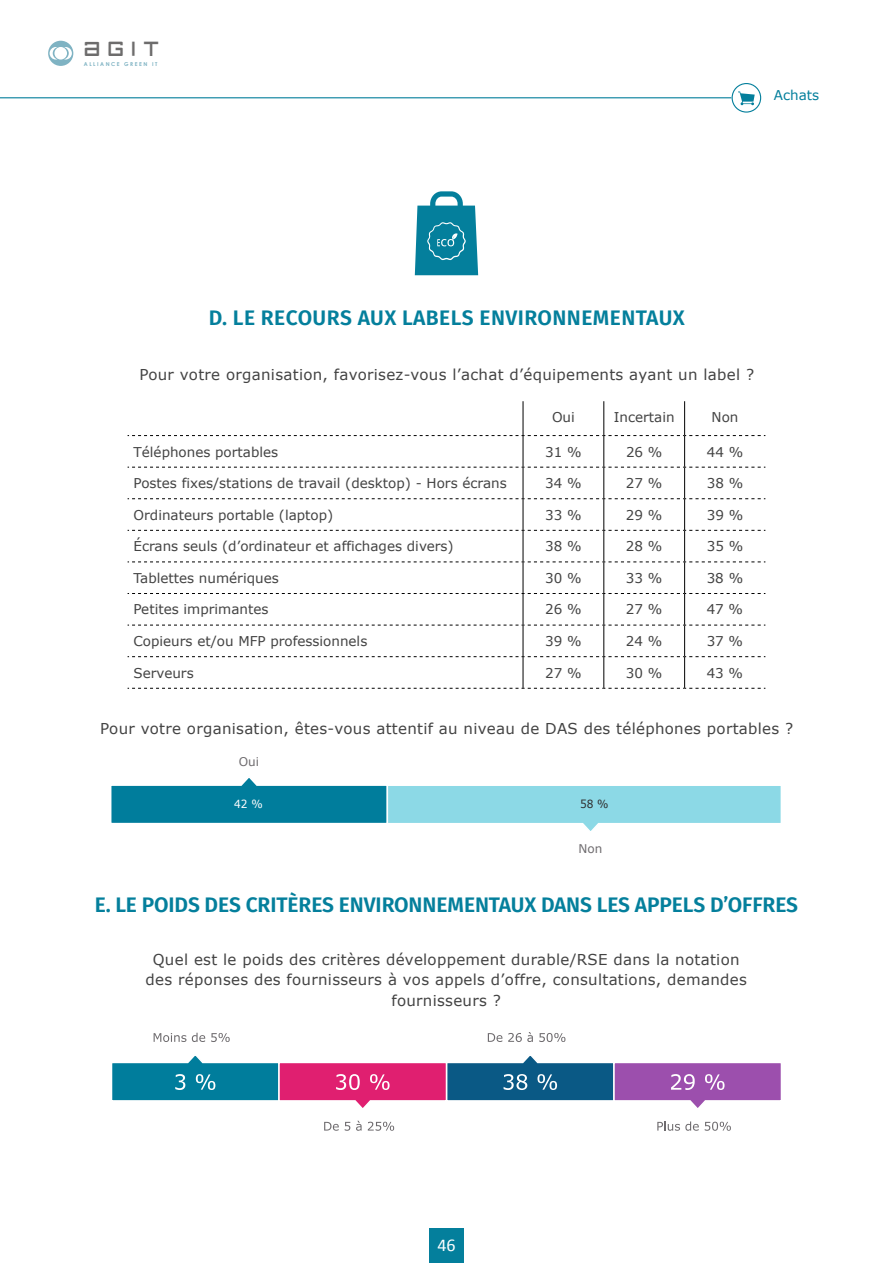
<style>
.page{position:relative;width:893px;height:1263px;background:#fff}
.page>*{position:absolute;margin:0;border:0;box-sizing:border-box;transform-origin:0 0}
.t1{font:600 21px "Fira Sans";letter-spacing:-.005em;color:#047f9c}
.t2{font:600 21px "Fira Sans";letter-spacing:.02em;color:#047f9c}
.t3{font:18px "Calibri";color:#fff}
.t4{font:15px/20.2px "Verdana";letter-spacing:.02em;color:#434343;text-align:center}
.t5{font:14.25px "blogs";color:#6d6c6c}
.t6{font:13.5px "Verdana";color:#434343}
.t7{font:13.5px "Verdana";color:#047f9c}
.t8{font:12px "Verdana";color:#6e6b6e}
.t9{font:11.25px "Verdana";color:#fff;scale:.94 1}
.t10{font:11.25px "Verdana";color:#2e2e2e;scale:.94 1}
.t11{font:700 5.4px "Century Gothic";letter-spacing:.285em;color:#7fb3c3}
</style>
<div class="page">
<div style="left:429px;top:1229px;width:34px;height:34px;background:#047f9c"></div>
<hr style="left:0;top:97px;width:731px;height:1px;background:#047f9c">
<div style="left:732px;top:83px;width:29px;height:30px;border:1px solid #047f9c;border-radius:50%"></div>
<div style="left:48px;top:41px;width:25px;height:25px;background:#7fb3c3;border-radius:50%"></div>
<svg style="left:50px;top:47px;width:22px;height:13px"></svg>
<svg style="left:738px;top:91px;width:17px;height:14px"></svg>
<svg style="left:415px;top:191px;width:63px;height:84px"></svg>
<svg style="left:111px;top:778px;width:670px;height:53px"></svg>
<hr style="left:523px;top:401px;width:1px;height:34px;background:#000">
<hr style="left:603px;top:401px;width:1px;height:34px;background:#000">
<hr style="left:684px;top:401px;width:1px;height:34px;background:#000">
<hr style="left:523px;top:436px;width:1px;height:31px;background:#000">
<hr style="left:603px;top:436px;width:1px;height:31px;background:#000">
<hr style="left:684px;top:436px;width:1px;height:31px;background:#000">
<hr style="left:523px;top:467px;width:1px;height:31px;background:#000">
<hr style="left:603px;top:467px;width:1px;height:31px;background:#000">
<hr style="left:684px;top:467px;width:1px;height:31px;background:#000">
<hr style="left:523px;top:499px;width:1px;height:31px;background:#000">
<hr style="left:603px;top:499px;width:1px;height:31px;background:#000">
<hr style="left:684px;top:499px;width:1px;height:31px;background:#000">
<hr style="left:523px;top:531px;width:1px;height:30px;background:#000">
<hr style="left:603px;top:531px;width:1px;height:30px;background:#000">
<hr style="left:684px;top:531px;width:1px;height:30px;background:#000">
<hr style="left:523px;top:562px;width:1px;height:31px;background:#000">
<hr style="left:603px;top:562px;width:1px;height:31px;background:#000">
<hr style="left:684px;top:562px;width:1px;height:31px;background:#000">
<hr style="left:523px;top:594px;width:1px;height:31px;background:#000">
<hr style="left:603px;top:594px;width:1px;height:31px;background:#000">
<hr style="left:684px;top:594px;width:1px;height:31px;background:#000">
<hr style="left:523px;top:625px;width:1px;height:31px;background:#000">
<hr style="left:603px;top:625px;width:1px;height:31px;background:#000">
<hr style="left:684px;top:625px;width:1px;height:31px;background:#000">
<hr style="left:523px;top:657px;width:1px;height:31px;background:#000">
<hr style="left:603px;top:657px;width:1px;height:31px;background:#000">
<hr style="left:684px;top:657px;width:1px;height:31px;background:#000">
<svg style="left:128px;top:435px;width:637px;height:1px"></svg>
<svg style="left:128px;top:467px;width:637px;height:1px"></svg>
<svg style="left:128px;top:498px;width:637px;height:1px"></svg>
<svg style="left:128px;top:530px;width:637px;height:1px"></svg>
<svg style="left:128px;top:561px;width:637px;height:1px"></svg>
<svg style="left:128px;top:593px;width:637px;height:1px"></svg>
<svg style="left:128px;top:625px;width:637px;height:1px"></svg>
<svg style="left:128px;top:656px;width:637px;height:1px"></svg>
<svg style="left:128px;top:688px;width:637px;height:1px"></svg>
<svg style="left:154px;top:1033px;width:32px;height:9px"></svg>
<svg style="left:192px;top:1033px;width:13px;height:9px"></svg>
<svg style="left:211px;top:1033px;width:19px;height:9px"></svg>
<svg style="left:488px;top:1033px;width:14px;height:9px"></svg>
<svg style="left:508px;top:1032px;width:25px;height:10px"></svg>
<svg style="left:539px;top:1033px;width:26px;height:9px"></svg>
<svg style="left:324px;top:1122px;width:15px;height:9px"></svg>
<svg style="left:345px;top:1122px;width:5px;height:9px"></svg>
<svg style="left:356px;top:1121px;width:6px;height:10px"></svg>
<svg style="left:368px;top:1122px;width:26px;height:9px"></svg>
<svg style="left:657px;top:1121px;width:42px;height:10px"></svg>
<svg style="left:705px;top:1122px;width:26px;height:9px"></svg>
<svg style="left:112px;top:1056px;width:669px;height:52px"></svg>
<p class="t5" style="left:84px;top:43px;width:77px">AGIT</p>
<p class="t11" style="left:84px;top:60px;width:75px">ALLIANCE GREEN IT</p>
<p class="t7" style="left:774px;top:87px;width:47px">Achats</p>
<h1 class="t2" style="left:209px;top:301px;width:478px">D. LE RECOURS AUX LABELS ENVIRONNEMENTAUX</h1>
<p class="t4" style="left:139px;top:365px;width:616px">Pour votre organisation, favorisez-vous l’achat d’équipements ayant un label ?</p>
<p class="t6" style="left:552px;top:409px;width:24px">Oui</p>
<p class="t6" style="left:614px;top:409px;width:62px">Incertain</p>
<p class="t6" style="left:712px;top:409px;width:28px">Non</p>
<p class="t6" style="left:134px;top:443px;width:146px">Téléphones portables</p>
<p class="t6" style="left:545px;top:443px;width:38px">31 %</p>
<p class="t6" style="left:626px;top:443px;width:38px">26 %</p>
<p class="t6" style="left:707px;top:443px;width:38px">44 %</p>
<p class="t6" style="left:134px;top:475px;width:375px">Postes fixes/stations de travail (desktop) - Hors écrans</p>
<p class="t6" style="left:545px;top:475px;width:38px">34 %</p>
<p class="t6" style="left:626px;top:475px;width:38px">27 %</p>
<p class="t6" style="left:707px;top:475px;width:38px">38 %</p>
<p class="t6" style="left:134px;top:506px;width:201px">Ordinateurs portable (laptop)</p>
<p class="t6" style="left:545px;top:506px;width:38px">33 %</p>
<p class="t6" style="left:626px;top:506px;width:38px">29 %</p>
<p class="t6" style="left:707px;top:506px;width:38px">39 %</p>
<p class="t6" style="left:134px;top:538px;width:322px">Écrans seuls (d’ordinateur et affichages divers)</p>
<p class="t6" style="left:545px;top:538px;width:38px">38 %</p>
<p class="t6" style="left:626px;top:538px;width:38px">28 %</p>
<p class="t6" style="left:707px;top:538px;width:38px">35 %</p>
<p class="t6" style="left:134px;top:569px;width:147px">Tablettes numériques</p>
<p class="t6" style="left:545px;top:569px;width:38px">30 %</p>
<p class="t6" style="left:626px;top:569px;width:38px">33 %</p>
<p class="t6" style="left:707px;top:569px;width:38px">38 %</p>
<p class="t6" style="left:133px;top:601px;width:136px">Petites imprimantes</p>
<p class="t6" style="left:545px;top:601px;width:38px">26 %</p>
<p class="t6" style="left:626px;top:601px;width:38px">27 %</p>
<p class="t6" style="left:707px;top:601px;width:38px">47 %</p>
<p class="t6" style="left:133px;top:632px;width:235px">Copieurs et/ou MFP professionnels</p>
<p class="t6" style="left:545px;top:632px;width:38px">39 %</p>
<p class="t6" style="left:626px;top:632px;width:38px">24 %</p>
<p class="t6" style="left:707px;top:632px;width:38px">37 %</p>
<p class="t6" style="left:133px;top:664px;width:62px">Serveurs</p>
<p class="t6" style="left:545px;top:664px;width:38px">27 %</p>
<p class="t6" style="left:626px;top:664px;width:38px">30 %</p>
<p class="t6" style="left:707px;top:664px;width:38px">43 %</p>
<p class="t4" style="left:100px;top:718px;width:695px">Pour votre organisation, êtes-vous attentif au niveau de DAS des téléphones portables ?</p>
<p class="t8" style="left:239px;top:754px;width:22px">Oui</p>
<p class="t9" style="left:234px;top:797px;width:32px">42 %</p>
<p class="t10" style="left:580px;top:797px;width:32px">58 %</p>
<p class="t8" style="left:579px;top:841px;width:25px">Non</p>
<h1 class="t1" style="left:95px;top:888px;width:705px">E. LE POIDS DES CRITÈRES ENVIRONNEMENTAUX DANS LES APPELS D’OFFRES</h1>
<p class="t4" style="left:146px;top:950px;width:603px">Quel est le poids des critères développement durable/RSE dans la notation des réponses des fournisseurs à vos appels d’offre, consultations, demandes fournisseurs ?</p>
<h2 class="t3" style="left:437px;top:1232px;width:20px">46</h2>
</div>
